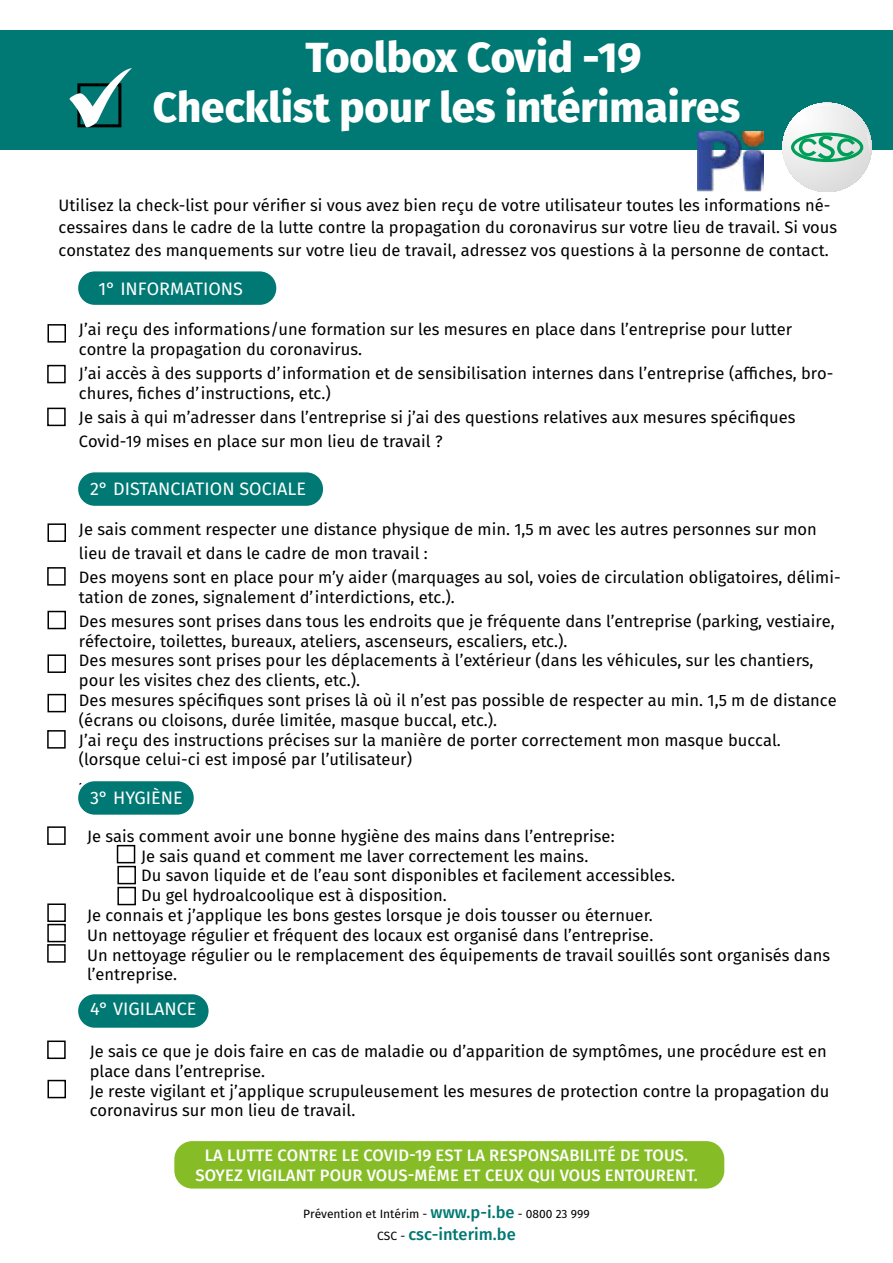
<style>
.page{position:relative;width:893px;height:1263px;background:#fff}
.page>*{position:absolute;margin:0;border:0;box-sizing:border-box;transform-origin:0 0}
.t1{font:800 42px/50.4px "Fira Sans";color:#fff}
.t2{font:18px "Fira Sans";color:#fff}
.t3{font:16.5px/19.8px "Fira Sans";color:#000}
.t4{font:500 16.5px/19.8px "Fira Sans";letter-spacing:.01em;color:#fff;text-align:center}
.t5{font:500 16.5px "Fira Sans";color:#007873}
.t6{font:12px "Fira Sans";color:#000}
.s1{font-weight:500;font-size:16.5px;color:#007873}
.s2{font-weight:400;font-size:12px;color:#000}
</style>
<div class="page">
<div style="left:174px;top:1141px;width:550px;height:47px;background:#86bc25;border-radius:18px"></div>
<div style="left:0;top:30px;width:893px;height:120px;background:#007873"></div>
<svg style="left:69px;top:68px;width:63px;height:59px"></svg>
<svg style="left:782px;top:103px;width:90px;height:89px"></svg>
<img style="left:697px;top:131px;width:67px;height:61px">
<div style="left:77px;top:270px;width:201px;height:36px;background:#007873;border-radius:18px"></div>
<div style="left:75px;top:268px;width:204px;height:40px;border:3px solid #fff;border-radius:18px"></div>
<div style="left:47px;top:324px;width:19px;height:19px;border:2px solid #000"></div>
<div style="left:47px;top:365px;width:19px;height:18px;border:2px solid #000"></div>
<div style="left:47px;top:408px;width:19px;height:18px;border:2px solid #000"></div>
<div style="left:77px;top:471px;width:247px;height:36px;background:#007873;border-radius:18px"></div>
<div style="left:75px;top:469px;width:251px;height:40px;border:3px solid #fff;border-radius:18px"></div>
<div style="left:47px;top:523px;width:19px;height:19px;border:2px solid #000"></div>
<div style="left:47px;top:567px;width:19px;height:19px;border:2px solid #000"></div>
<div style="left:47px;top:611px;width:19px;height:18px;border:2px solid #000"></div>
<div style="left:77px;top:780px;width:118px;height:36px;background:#007873;border-radius:18px"></div>
<div style="left:75px;top:778px;width:122px;height:40px;border:3px solid #fff;border-radius:18px"></div>
<div style="left:77px;top:993px;width:133px;height:36px;background:#007873;border-radius:18px"></div>
<div style="left:75px;top:991px;width:137px;height:40px;border:3px solid #fff;border-radius:18px"></div>
<div style="left:47px;top:654px;width:19px;height:19px;border:2px solid #000"></div>
<div style="left:47px;top:694px;width:19px;height:18px;border:2px solid #000"></div>
<div style="left:47px;top:730px;width:19px;height:19px;border:2px solid #000"></div>
<div style="left:47px;top:826px;width:19px;height:19px;border:2px solid #000"></div>
<div style="left:117px;top:845px;width:18px;height:18px;border:2px solid #000"></div>
<div style="left:117px;top:866px;width:19px;height:18px;border:2px solid #000"></div>
<div style="left:117px;top:887px;width:19px;height:18px;border:2px solid #000"></div>
<div style="left:47px;top:903px;width:19px;height:19px;border:2px solid #000"></div>
<div style="left:47px;top:924px;width:19px;height:18px;border:2px solid #000"></div>
<div style="left:47px;top:944px;width:19px;height:19px;border:2px solid #000"></div>
<div style="left:47px;top:1040px;width:19px;height:19px;border:2px solid #000"></div>
<div style="left:47px;top:1080px;width:19px;height:18px;border:2px solid #000"></div>
<h1 class="t1" style="left:153px;top:28px;width:589px;text-indent:153px">Toolbox Covid -19<br>Checklist pour les intérimaires</h1>
<p class="t3" style="left:59px;top:193px;width:780px;line-height:22.5px">Utilisez la check-list pour vérifier si vous avez bien reçu de votre utilisateur toutes les informations né&shy;cessaires dans le cadre de la lutte contre la propagation du coronavirus sur votre lieu de travail. Si vous constatez des manquements sur votre lieu de travail, adressez vos questions à la personne de contact.</p>
<p class="t2" style="left:98px;top:275px;width:146px">1° INFORMATIONS</p>
<p class="t3" style="left:79px;top:319px;width:715px">J’ai reçu des informations/une formation sur les mesures en place dans l’entreprise pour lutter contre la propagation du coronavirus.</p>
<p class="t3" style="left:79px;top:363px;width:756px">J’ai accès à des supports d’information et de sensibilisation internes dans l’entreprise (affiches, bro&shy;chures, fiches d’instructions, etc.)</p>
<p class="t3" style="left:79px;top:405px;width:718px;line-height:24px">Je sais à qui m’adresser dans l’entreprise si j’ai des questions relatives aux mesures spécifiques<br>Covid-19 mises en place sur mon lieu de travail ?</p>
<p class="t2" style="left:90px;top:475px;width:217px">2° DISTANCIATION SOCIALE</p>
<p class="t3" style="left:79px;top:516px;width:763px;line-height:24px">Je sais comment respecter une distance physique de min. 1,5 m avec les autres personnes sur mon lieu de travail et dans le cadre de mon travail :<br>Des moyens sont en place pour m’y aider (marquages au sol, voies de circulation obligatoires, délimi-</p>
<p class="t3" style="left:79px;top:584px;width:757px;line-height:24px">tation de zones, signalement d’interdictions, etc.).<br>Des mesures sont prises dans tous les endroits que je fréquente dans l’entreprise (parking, vestiaire,</p>
<p class="t3" style="left:79px;top:630px;width:759px">réfectoire, toilettes, bureaux, ateliers, ascenseurs, escaliers, etc.).<br>Des mesures sont prises pour les déplacements à l’extérieur (dans les véhicules, sur les chantiers, pour les visites chez des clients, etc.).<br>Des mesures spécifiques sont prises là où il n’est pas possible de respecter au min. 1,5 m de distance (écrans ou cloisons, durée limitée, masque buccal, etc.).<br>J’ai reçu des instructions précises sur la manière de porter correctement mon masque buccal. (lorsque celui-ci est imposé par l’utilisateur)<br>.</p>
<p class="t2" style="left:90px;top:784px;width:94px">3° HYGIÈNE</p>
<p class="t3" style="left:87px;top:826px;width:529px">Je sais comment avoir une bonne hygiène des mains dans l’entreprise:</p>
<p class="t3" style="left:141px;top:845px;width:449px">Je sais quand et comment me laver correctement les mains.</p>
<p class="t3" style="left:141px;top:865px;width:535px">Du savon liquide et de l’eau sont disponibles et facilement accessibles.</p>
<p class="t3" style="left:141px;top:885px;width:307px">Du gel hydroalcoolique est à disposition.</p>
<p class="t3" style="left:87px;top:905px;width:567px">Je connais et j’applique les bons gestes lorsque je dois tousser ou éternuer.</p>
<p class="t3" style="left:87px;top:925px;width:568px">Un nettoyage régulier et fréquent des locaux est organisé dans l’entreprise.</p>
<p class="t3" style="left:87px;top:944px;width:744px">Un nettoyage régulier ou le remplacement des équipements de travail souillés sont organisés dans</p>
<p class="t3" style="left:87px;top:964px;width:91px">l’entreprise.</p>
<p class="t2" style="left:90px;top:995px;width:108px">4° VIGILANCE</p>
<p class="t3" style="left:90px;top:1041px;width:741px">Je sais ce que je dois faire en cas de maladie ou d’apparition de symptômes, une procédure est en place dans l’entreprise.<br>Je reste vigilant et j’applique scrupuleusement les mesures de protection contre la propagation du coronavirus sur mon lieu de travail.</p>
<p class="t4" style="left:195px;top:1145px;width:504px">LA LUTTE CONTRE LE COVID-19 EST LA RESPONSABILITÉ DE TOUS.<br>SOYEZ VIGILANT POUR VOUS-MÊME ET CEUX QUI VOUS ENTOURENT.</p>
<p class="t6" style="left:303px;top:1204px;width:288px">Prévention et Intérim - <span class="s1">www.p-i.be</span> - 0800 23 999</p>
<p class="t5" style="left:377px;top:1221px;width:140px"><span class="s2">CSC -</span> csc-interim.be</p>
</div>
